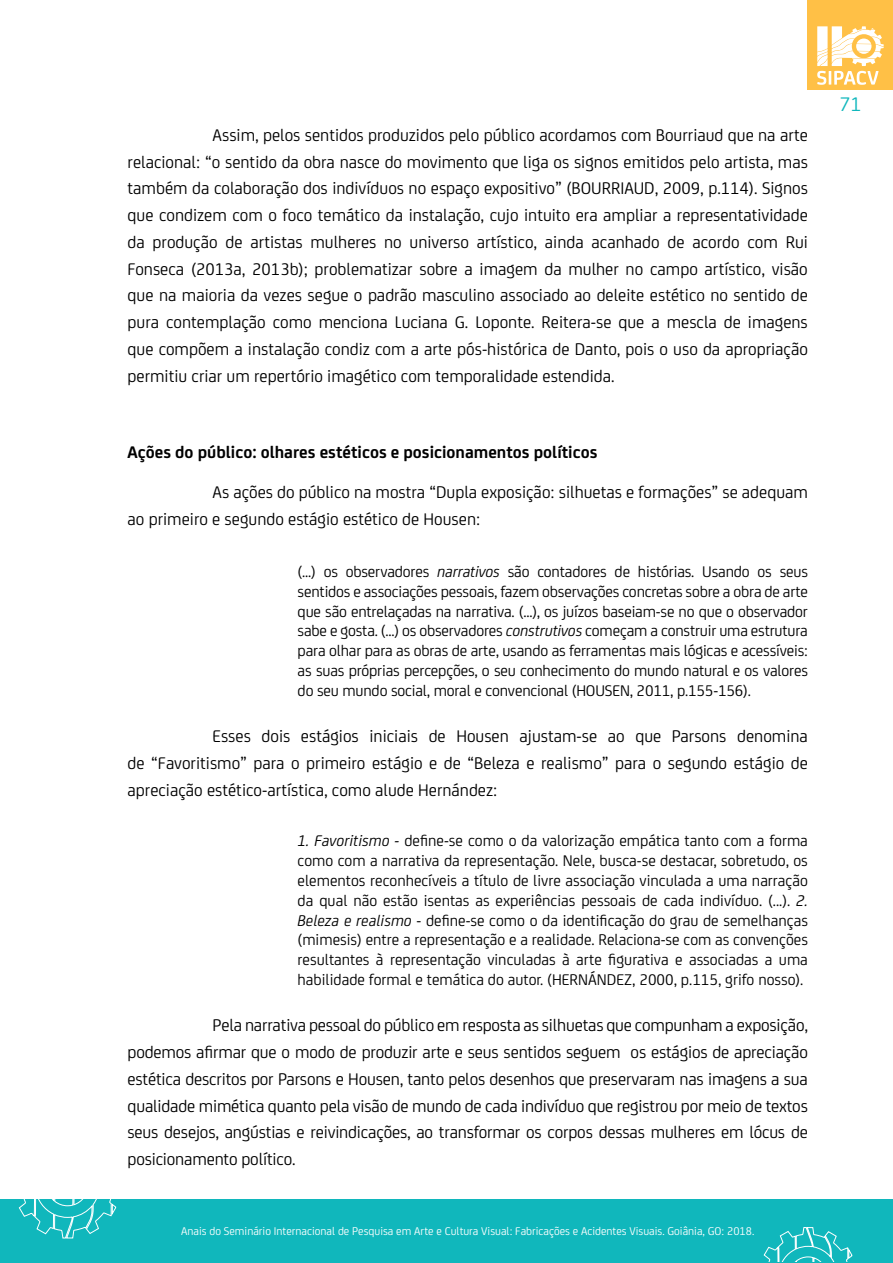
<style>
.page{position:relative;width:893px;height:1263px;background:#fff}
.page>*{position:absolute;margin:0;border:0;box-sizing:border-box;transform-origin:0 0}
.t1{font:21px "FS Joey";color:#10b7bc}
.t2{font:18px/26.7px "FS Joey";color:#000;text-align:justify}
.t3{font:700 18px "FS Joey";color:#000}
.t4{font:16.5px/19.8px "FS Joey";letter-spacing:-.005em;color:#000;text-align:justify}
.t5{font:12px "FS Joey";color:#fff}
.s1{font-style:italic}
</style>
<div class="page">
<div style="left:808px;top:0;width:85px;height:89px;background:#ffc046"></div>
<svg style="left:817px;top:26px;width:67px;height:59px"></svg>
<div style="left:0;top:1199px;width:893px;height:64px;background:#10b7bc"></div>
<svg style="left:18px;top:1199px;width:99px;height:40px"></svg>
<svg style="left:763px;top:1227px;width:90px;height:35px"></svg>
<p class="t2" style="left:128px;top:121px;width:682px;text-indent:85px">Assim, pelos sentidos produzidos pelo público acordamos com Bourriaud que na arte relacional: “o sentido da obra nasce do movimento que liga os signos emitidos pelo artista, mas também da colaboração dos indivíduos no espaço expositivo” (BOURRIAUD, 2009, p.114). Signos que condizem com o foco temático da instalação, cujo intuito era ampliar a representatividade da produção de artistas mulheres no universo artístico, ainda acanhado de acordo com Rui Fonseca (2013a, 2013b); problematizar sobre a imagem da mulher no campo artístico, visão que na maioria da vezes segue o padrão masculino associado ao deleite estético no sentido de pura contemplação como menciona Luciana G. Loponte. Reitera-se que a mescla de imagens que compõem a instalação condiz com a arte pós-histórica de Danto, pois o uso da apropriação permitiu criar um repertório imagético com temporalidade estendida.</p>
<p class="t3" style="left:128px;top:439px;width:471px">Ações do público: olhares estéticos e posicionamentos políticos</p>
<p class="t2" style="left:128px;top:477px;width:682px;text-indent:85px">As ações do público na mostra “Dupla exposição: silhuetas e formações” se adequam ao primeiro e segundo estágio estético de Housen:</p>
<p class="t4" style="left:298px;top:561px;width:512px">(...) os observadores <span class="s1">narrativos</span> são contadores de histórias. Usando os seus sentidos e associações pessoais, fazem observações concretas sobre a obra de arte que são entrelaçadas na narrativa. (...), os juízos baseiam-se no que o observador sabe e gosta. (...) os observadores <span class="s1">construtivos</span> começam a construir uma estrutura para olhar para as obras de arte, usando as ferramentas mais lógicas e acessíveis: as suas próprias percepções, o seu conhecimento do mundo natural e os valores do seu mundo social, moral e convencional (HOUSEN, 2011, p.155-156).</p>
<p class="t2" style="left:128px;top:722px;width:682px;text-indent:85px">Esses dois estágios iniciais de Housen ajustam-se ao que Parsons denomina de “Favoritismo” para o primeiro estágio e de “Beleza e realismo” para o segundo estágio de apreciação estético-artística, como alude Hernández:</p>
<p class="t4" style="left:298px;top:830px;width:512px"><span class="s1">1. Favoritismo -</span> define-se como o da valorização empática tanto com a forma como com a narrativa da representação. Nele, busca-se destacar, sobretudo, os elementos reconhecíveis a título de livre associação vinculada a uma narração da qual não estão isentas as experiências pessoais de cada indivíduo. (...). <span class="s1">2.<br>Beleza e realismo</span> - define-se como o da identificação do grau de semelhanças (mimesis) entre a representação e a realidade. Relaciona-se com as convenções resultantes à representação vinculadas à arte figurativa e associadas a uma habilidade formal e temática do autor. (HERNÁNDEZ, 2000, p.115, grifo nosso).</p>
<p class="t2" style="left:128px;top:1011px;width:682px;text-indent:85px">Pela narrativa pessoal do público em resposta as silhuetas que compunham a exposição, podemos afirmar que o modo de produzir arte e seus sentidos seguem os estágios de apreciação estética descritos por Parsons e Housen, tanto pelos desenhos que preservaram nas imagens a sua qualidade mimética quanto pela visão de mundo de cada indivíduo que registrou por meio de textos seus desejos, angústias e reivindicações, ao transformar os corpos dessas mulheres em lócus de posicionamento político.</p>
<p class="t5" style="left:181px;top:1223px;width:575px">Anais do Seminário Internacional de Pesquisa em Arte e Cultura Visual: Fabricações e Acidentes Visuais. Goiânia, GO: 2018.</p>
<p class="t1" style="left:840px;top:90px;width:23px">71</p>
</div>
